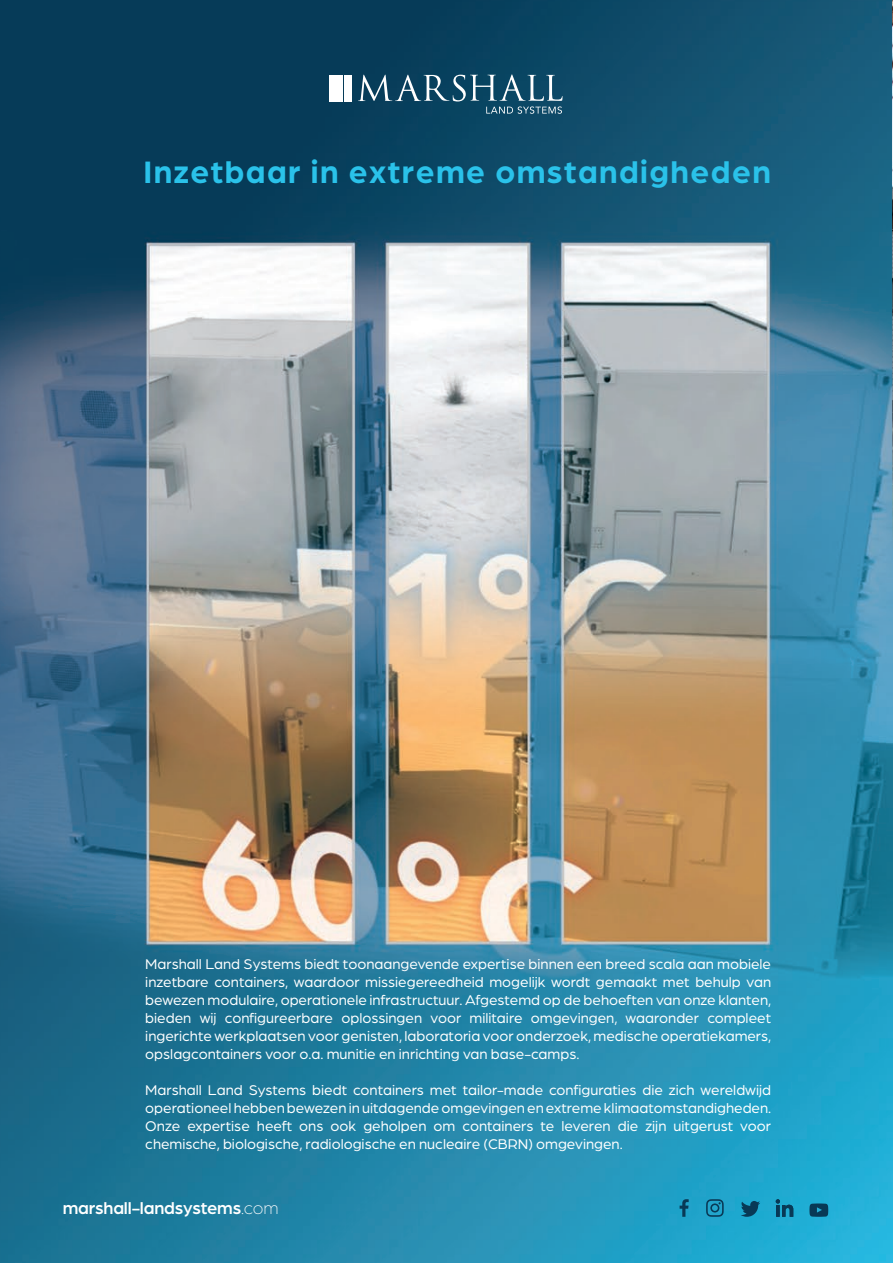
<style>
.page{position:relative;width:893px;height:1263px;background:#fff}
.page>*{position:absolute;margin:0;border:0;box-sizing:border-box;transform-origin:0 0}
.t1{font:700 33px "Arboria";letter-spacing:.045em;color:#2ac2ea}
.t2{font:500 18px "Arboria";letter-spacing:-.01em;color:#fff}
.t3{font:15px/18px "Arboria";color:#fff;text-align:justify}
.s1{font-weight:300}
</style>
<div class="page">
<img style="left:0;top:0;width:893px;height:1263px">
<svg style="left:809px;top:1203px;width:19px;height:14px"></svg>
<svg style="left:741px;top:1201px;width:19px;height:16px"></svg>
<svg style="left:706px;top:1199px;width:18px;height:18px"></svg>
<svg style="left:680px;top:1199px;width:9px;height:18px"></svg>
<svg style="left:776px;top:1199px;width:17px;height:18px"></svg>
<svg style="left:358px;top:74px;width:205px;height:40px"></svg>
<div style="left:329px;top:75px;width:7px;height:26px;background:#fff"></div>
<div style="left:344px;top:75px;width:8px;height:26px;background:#fff"></div>
<div style="left:338px;top:75px;width:5px;height:26px;background:#fff"></div>
<img style="left:892px;top:0;width:1px;height:554px">
<p class="t1" style="left:144px;top:149px;width:629px">Inzetbaar in extreme omstandigheden</p>
<p class="t3" style="left:145px;top:954px;width:627px">Marshall Land Systems biedt toonaangevende expertise binnen een breed scala aan mobiele inzetbare containers, waardoor missiegereedheid mogelijk wordt gemaakt met behulp van bewezen modulaire, operationele infrastructuur. Afgestemd op de behoeften van onze klanten, bieden wij configureerbare oplossingen voor militaire omgevingen, waaronder compleet ingerichte werkplaatsen voor genisten, laboratoria voor onderzoek, medische operatiekamers, opslagcontainers voor o.a. munitie en inrichting van base-camps.</p>
<p class="t3" style="left:145px;top:1080px;width:627px">Marshall Land Systems biedt containers met tailor-made configuraties die zich wereldwijd operationeel hebben bewezen in uitdagende omgevingen en extreme klimaatomstandigheden.<br>Onze expertise heeft ons ook geholpen om containers te leveren die zijn uitgerust voor chemische, biologische, radiologische en nucleaire (CBRN) omgevingen.</p>
<p class="t2" style="left:63px;top:1196px;width:217px">marshall-landsystems<span class="s1">.com</span></p>
</div>
